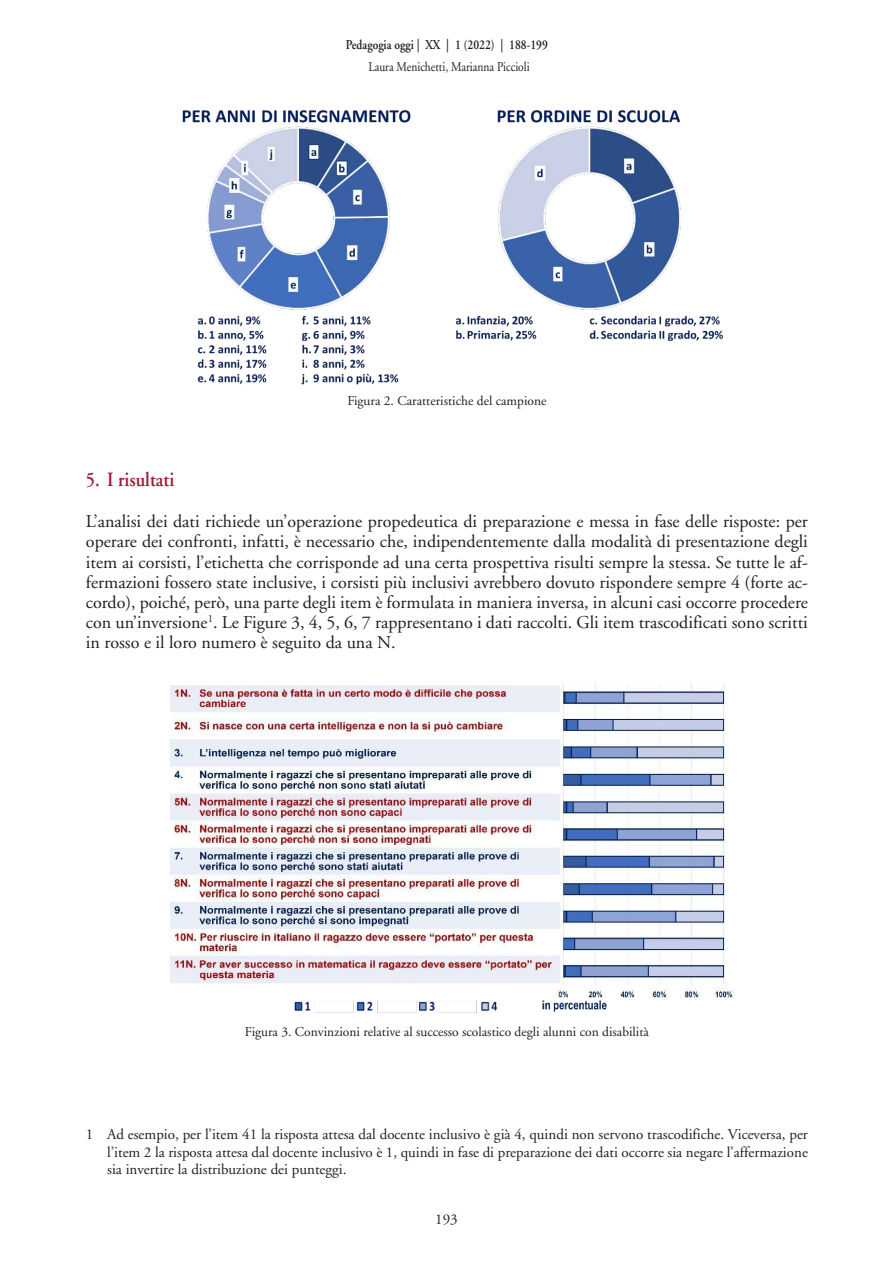
<style>
.page{position:relative;width:893px;height:1263px;background:#fff}
.page>*{position:absolute;margin:0;border:0;box-sizing:border-box;transform-origin:0 0}
.t1{font:600 20.25px "Adobe Garamond";color:#a01b32;scale:.9 1}
.t2{font:18px/20.1px "Adobe Garamond";color:#231f20;text-align:justify}
.t3{font:15px/17.2px "Adobe Garamond";color:#231f20;text-align:justify}
.t4{font:13.5px "Adobe Garamond";color:#231f20}
.t5{font:600 13.5px "Adobe Garamond";color:#231f20;scale:.85 1}
.t6{font:13.5px "Adobe Garamond";color:#231f20;scale:.85 1}
</style>
<div class="page">
<img style="left:182px;top:110px;width:542px;height:275px">
<img style="left:171px;top:684px;width:564px;height:313px">
<img style="left:294px;top:1000px;width:313px;height:13px">
<p class="t5" style="left:346px;top:39px;width:239px">Pedagogia oggi | XX | 1 (2022) | 188-199</p>
<p class="t6" style="left:368px;top:60px;width:191px">Laura Menichetti, Marianna Piccioli</p>
<p class="t4" style="left:347px;top:394px;width:201px">Figura 2. Caratteristiche del campione</p>
<p class="t1" style="left:86px;top:471px;width:100px">5. I risultati</p>
<p class="t2" style="left:86px;top:512px;width:723px">L’analisi dei dati richiede un’operazione propedeutica di preparazione e messa in fase delle risposte: per operare dei confronti, infatti, è necessario che, indipendentemente dalla modalità di presentazione degli item ai corsisti, l’etichetta che corrisponde ad una certa prospettiva risulti sempre la stessa. Se tutte le af&shy;fermazioni fossero state inclusive, i corsisti più inclusivi avrebbero dovuto rispondere sempre 4 (forte ac&shy;cordo), poiché, però, una parte degli item è formulata in maniera inversa, in alcuni casi occorre procedere con un’inversione<sup>1</sup>. Le Figure 3, 4, 5, 6, 7 rappresentano i dati raccolti. Gli item trascodificati sono scritti in rosso e il loro numero è seguito da una N.</p>
<p class="t4" style="left:245px;top:1024px;width:406px">Figura 3. Convinzioni relative al successo scolastico degli alunni con disabilità</p>
<p class="t3" style="left:107px;top:1126px;width:702px;text-indent:-21px">1 Ad esempio, per l’item 41 la risposta attesa dal docente inclusivo è già 4, quindi non servono trascodifiche. Viceversa, per l’item 2 la risposta attesa dal docente inclusivo è 1, quindi in fase di preparazione dei dati occorre sia negare l’affermazione sia invertire la distribuzione dei punteggi.</p>
<p class="t3" style="left:435px;top:1211px;width:24px">193</p>
</div>
